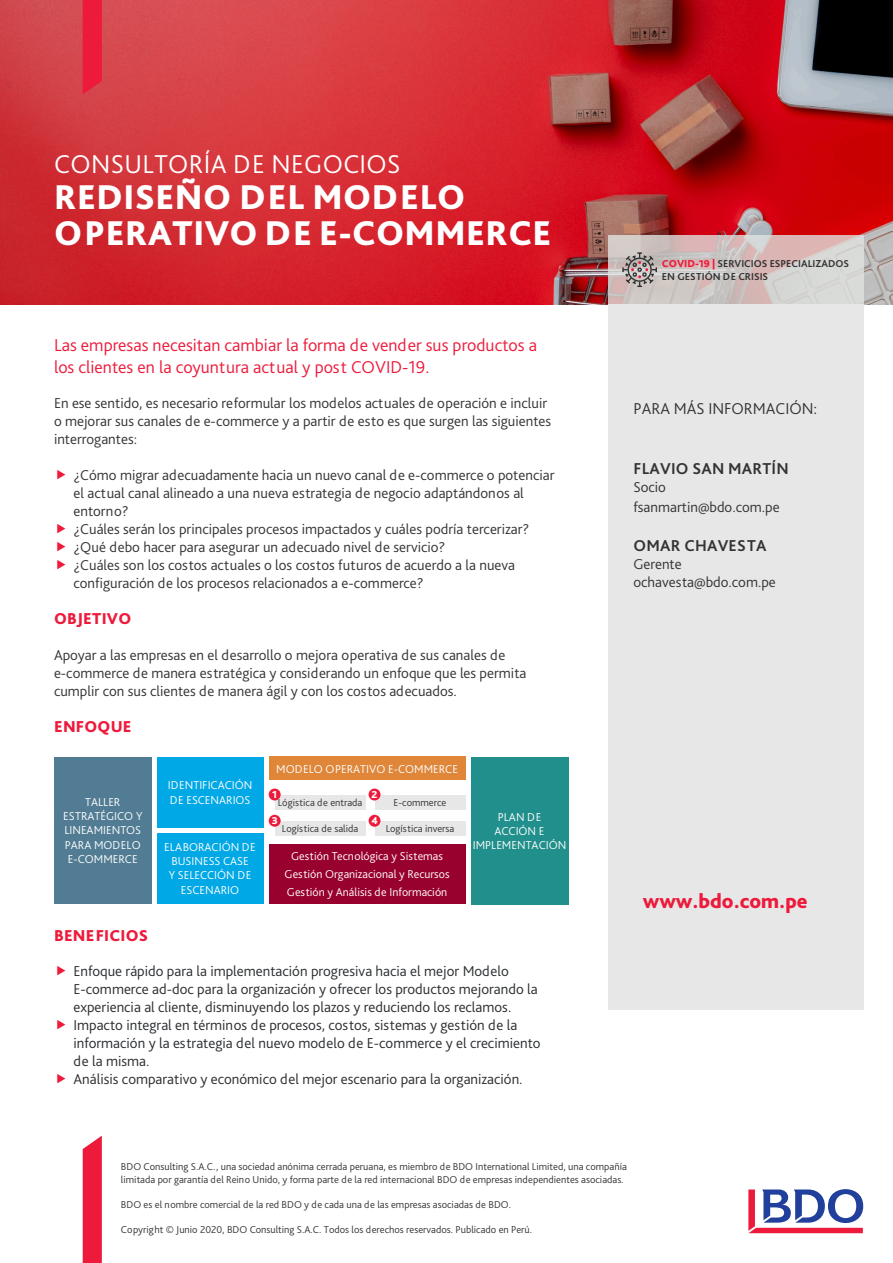
<style>
.page{position:relative;width:893px;height:1263px;background:#fff}
.page>*{position:absolute;margin:0;border:0;box-sizing:border-box;transform-origin:0 0}
.t1{font:800 36px/36px "Bliss Pro";letter-spacing:.015em;color:#fff}
.t2{font:300 27px "Bliss Pro";letter-spacing:.015em;color:#fff}
.t3{font:800 21px "Bliss Pro";color:#ed1a3b}
.t4{font:300 18px/21.6px "Bliss Pro";color:#ed1a3b}
.t5{font:700 16.5px "Bliss Pro";letter-spacing:.015em;color:#333}
.t6{font:800 16.5px "Bliss Pro";letter-spacing:.015em;color:#ed1a3b}
.t7{font:300 16.5px "Bliss Pro";color:#333}
.t8{font:300 15px/18px "Bliss Pro";color:#333}
.t9{font:300 15px/18px "Bliss Pro";color:#292c2f}
.t10{font:300 12px/14.4px "Bliss Pro";color:#fff;text-align:center}
.t11{font:300 10.5px/12.6px "Bliss Pro";color:#333}
.t12{font:700 10.5px/12.6px "Bliss Pro";color:#333}
.t13{font:800 10.5px "Bliss Pro";color:#fff}
.s1{font-weight:800;color:#ed1a3b}
</style>
<div class="page">
<img style="left:0;top:0;width:893px;height:305px">
<svg style="left:608px;top:235px;width:255px;height:69px;background:#d3c6c4"></svg>
<svg style="left:622px;top:252px;width:36px;height:36px"></svg>
<svg style="left:83px;top:0;width:19px;height:94px;background:#eb1d3c"></svg>
<svg style="left:83px;top:1136px;width:19px;height:127px;background:#ed2646"></svg>
<svg style="left:748px;top:1189px;width:115px;height:44px"></svg>
<div style="left:608px;top:304px;width:255px;height:706px;background:#e7e7e7"></div>
<div style="left:54px;top:757px;width:98px;height:146px;background:#517c93"></div>
<div style="left:471px;top:757px;width:97px;height:147px;background:#218f8b"></div>
<div style="left:157px;top:757px;width:106px;height:70px;background:#00a8e6"></div>
<div style="left:157px;top:833px;width:106px;height:70px;background:#00a8e6"></div>
<div style="left:269px;top:757px;width:196px;height:23px;background:#df8639"></div>
<div style="left:269px;top:844px;width:196px;height:59px;background:#98002e"></div>
<div style="left:275px;top:794px;width:91px;height:15px;background:#e7e7e7"></div>
<div style="left:269px;top:788px;width:12px;height:12px;background:#ed1a3b;border-radius:50%"></div>
<div style="left:275px;top:821px;width:91px;height:15px;background:#e7e7e7"></div>
<div style="left:269px;top:815px;width:12px;height:12px;background:#ed1a3b;border-radius:50%"></div>
<div style="left:375px;top:794px;width:90px;height:15px;background:#e7e7e7"></div>
<div style="left:369px;top:788px;width:11px;height:12px;background:#ed1a3b;border-radius:50%"></div>
<div style="left:375px;top:821px;width:90px;height:15px;background:#e7e7e7"></div>
<div style="left:369px;top:815px;width:11px;height:12px;background:#ed1a3b;border-radius:50%"></div>
<p class="t2" style="left:54px;top:147px;width:348px">CONSULTORÍA DE NEGOCIOS</p>
<p class="t1" style="left:54px;top:178px;width:499px">REDISEÑO DEL MODELO<br>OPERATIVO DE E-COMMERCE</p>
<p class="t4" style="left:54px;top:334px;width:485px">Las empresas necesitan cambiar la forma de vender sus productos a los clientes en la coyuntura actual y post COVID-19.</p>
<p class="t8" style="left:54px;top:394px;width:499px">En ese sentido, es necesario reformular los modelos actuales de operación e incluir o mejorar sus canales de e-commerce y a partir de esto es que surgen las siguientes interrogantes:</p>
<p class="t8" style="left:74px;top:466px;width:482px">¿Cómo migrar adecuadamente hacia un nuevo canal de e-commerce o potenciar el actual canal alineado a una nueva estrategia de negocio adaptándonos al entorno?</p>
<p class="t8" style="left:74px;top:520px;width:457px">¿Cuáles serán los principales procesos impactados y cuáles podría tercerizar?</p>
<p class="t8" style="left:74px;top:538px;width:373px">¿Qué debo hacer para asegurar un adecuado nivel de servicio?</p>
<p class="t8" style="left:74px;top:556px;width:443px">¿Cuáles son los costos actuales o los costos futuros de acuerdo a la nueva configuración de los procesos relacionados a e-commerce?</p>
<p class="t6" style="left:54px;top:609px;width:79px">OBJETIVO</p>
<p class="t8" style="left:54px;top:645px;width:474px">Apoyar a las empresas en el desarrollo o mejora operativa de sus canales de e-commerce de manera estratégica y considerando un enfoque que les permita cumplir con sus clientes de manera ágil y con los costos adecuados.</p>
<p class="t6" style="left:54px;top:716px;width:79px">ENFOQUE</p>
<p class="t10" style="left:63px;top:794px;width:81px">TALLER<br>ESTRATÉGICO Y<br>LINEAMIENTOS<br>PARA MODELO</p>
<p class="t10" style="left:68px;top:852px;width:71px">E-COMMERCE</p>
<p class="t10" style="left:168px;top:778px;width:86px;text-align:left">IDENTIFICACIÓN<br>DE ESCENARIOS</p>
<p class="t10" style="left:164px;top:839px;width:93px">ELABORACIÓN DE<br>BUSINESS CASE<br>Y SELECCIÓN DE<br>ESCENARIO</p>
<p class="t10" style="left:276px;top:761px;width:183px">MODELO OPERATIVO E-COMMERCE</p>
<p class="t13" style="left:272px;top:788px;width:6px">1</p>
<p class="t11" style="left:278px;top:796px;width:86px">Lógistica de entrada</p>
<p class="t13" style="left:372px;top:788px;width:7px">2</p>
<p class="t11" style="left:394px;top:796px;width:54px">E-commerce</p>
<p class="t13" style="left:272px;top:814px;width:8px">3</p>
<p class="t11" style="left:282px;top:822px;width:78px">Logística de salida</p>
<p class="t13" style="left:371px;top:814px;width:8px">4</p>
<p class="t11" style="left:386px;top:822px;width:70px">Logística inversa</p>
<p class="t10" style="left:291px;top:848px;width:153px">Gestión Tecnológica y Sistemas</p>
<p class="t10" style="left:285px;top:866px;width:166px">Gestión Organizacional y Recursos</p>
<p class="t10" style="left:287px;top:884px;width:162px">Gestión y Análisis de Información</p>
<p class="t10" style="left:473px;top:809px;width:95px">PLAN DE<br>ACCIÓN E<br>IMPLEMENTACIÓN</p>
<p class="t6" style="left:54px;top:925px;width:95px">BENEFICIOS</p>
<p class="t9" style="left:74px;top:962px;width:466px">Enfoque rápido para la implementación progresiva hacia el mejor Modelo<br>E-commerce ad-doc para la organización y ofrecer los productos mejorando la experiencia al cliente, disminuyendo los plazos y reduciendo los reclamos.</p>
<p class="t9" style="left:74px;top:1016px;width:469px">Impacto integral en términos de procesos, costos, sistemas y gestión de la información y la estrategia del nuevo modelo de E-commerce y el crecimiento de la misma.</p>
<p class="t9" style="left:74px;top:1070px;width:451px">Análisis comparativo y económico del mejor escenario para la organización.</p>
<p class="t12" style="left:662px;top:257px;width:188px"><span class="s1">COVID-19 |</span> SERVICIOS ESPECIALIZADOS<br>EN GESTIÓN DE CRISIS</p>
<p class="t7" style="left:633px;top:399px;width:185px">PARA MÁS INFORMACIÓN:</p>
<p class="t5" style="left:634px;top:458px;width:157px">FLAVIO SAN MARTÍN</p>
<p class="t8" style="left:633px;top:477px;width:34px">Socio</p>
<p class="t8" style="left:633px;top:497px;width:148px">fsanmartin@bdo.com.pe</p>
<p class="t5" style="left:634px;top:535px;width:134px">OMAR CHAVESTA</p>
<p class="t8" style="left:633px;top:555px;width:50px">Gerente</p>
<p class="t8" style="left:633px;top:573px;width:144px">ochavesta@bdo.com.pe</p>
<p class="t3" style="left:643px;top:887px;width:166px">www.bdo.com.pe</p>
<p class="t11" style="left:121px;top:1160px;width:507px">BDO Consulting S.A.C., una sociedad anónima cerrada peruana, es miembro de BDO International Limited, una compañía limitada por garantía del Reino Unido, y forma parte de la red internacional BDO de empresas independientes asociadas.</p>
<p class="t11" style="left:121px;top:1198px;width:392px">BDO es el nombre comercial de la red BDO y de cada una de las empresas asociadas de BDO.</p>
<p class="t11" style="left:121px;top:1223px;width:413px">Copyright © Junio 2020, BDO Consulting S.A.C. Todos los derechos reservados. Publicado en Perú.</p>
</div>
